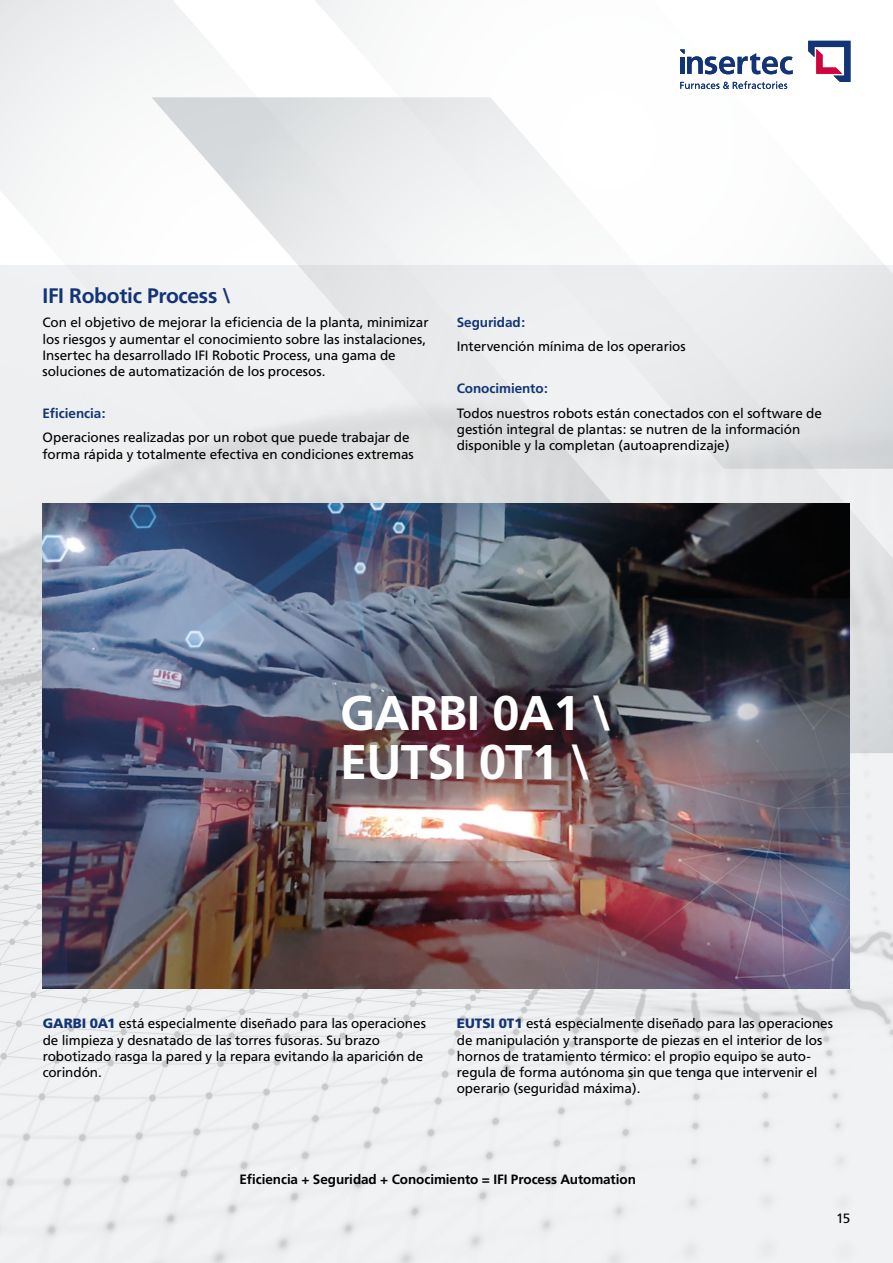
<style>
.page{position:relative;width:893px;height:1263px;background:#fff}
.page>*{position:absolute;margin:0;border:0;box-sizing:border-box;transform-origin:0 0}
.t1{font:700 48.6px/48.6px "Frutiger";letter-spacing:-.015em;color:#fff}
.t2{font:700 21px "Frutiger";letter-spacing:-.015em;color:#133578}
.t3{font:13.5px/16.2px "Frutiger";letter-spacing:-.01em;color:#000}
.t4{font:700 13.5px "Frutiger";letter-spacing:-.005em;color:#000}
.t5{font:700 13.5px "Frutiger";letter-spacing:-.005em;color:#133578}
.s1{font-weight:900;color:#133578}
</style>
<div class="page">
<svg style="left:0;top:0;width:151px;height:208px;fill:#f3f4f4"></svg>
<svg style="left:151px;top:0;width:732px;height:264px"></svg>
<img style="left:0;top:264px;width:893px;height:999px">
<img style="left:43px;top:503px;width:807px;height:485px">
<h2 class="t2" style="left:43px;top:283px;width:190px">IFI Robotic Process \</h2>
<p class="t3" style="left:43px;top:314px;width:388px">Con el objetivo de mejorar la eficiencia de la planta, minimizar los riesgos y aumentar el conocimiento sobre las instalaciones, Insertec ha desarrollado IFI Robotic Process, una gama de soluciones de automatización de los procesos.</p>
<p class="t5" style="left:43px;top:405px;width:65px">Eficiencia:</p>
<p class="t3" style="left:43px;top:429px;width:373px">Operaciones realizadas por un robot que puede trabajar de forma rápida y totalmente efectiva en condiciones extremas</p>
<p class="t5" style="left:457px;top:314px;width:70px">Seguridad:</p>
<p class="t3" style="left:457px;top:338px;width:230px">Intervención mínima de los operarios</p>
<p class="t5" style="left:457px;top:380px;width:93px">Conocimiento:</p>
<p class="t3" style="left:457px;top:405px;width:367px">Todos nuestros robots están conectados con el software de gestión integral de plantas: se nutren de la información disponible y la completan (autoaprendizaje)</p>
<h1 class="t1" style="left:340px;top:688px;width:272px">GARBI 0A1 \<br>EUTSI 0T1 \</h1>
<p class="t3" style="left:43px;top:1015px;width:385px"><span class="s1">GARBI 0A1</span> está especialmente diseñado para las operaciones de limpieza y desnatado de las torres fusoras. Su brazo robotizado rasga la pared y la repara evitando la aparición de corindón.</p>
<p class="t3" style="left:457px;top:1015px;width:378px"><span class="s1">EUTSI 0T1</span> está especialmente diseñado para las operaciones de manipulación y transporte de piezas en el interior de los hornos de tratamiento térmico: el propio equipo se auto&shy;regula de forma autónoma sin que tenga que intervenir el operario (seguridad máxima).</p>
<p class="t4" style="left:239px;top:1171px;width:398px">Eficiencia + Seguridad + Conocimiento = IFI Process Automation</p>
<p class="t3" style="left:836px;top:1210px;width:16px">15</p>
</div>
